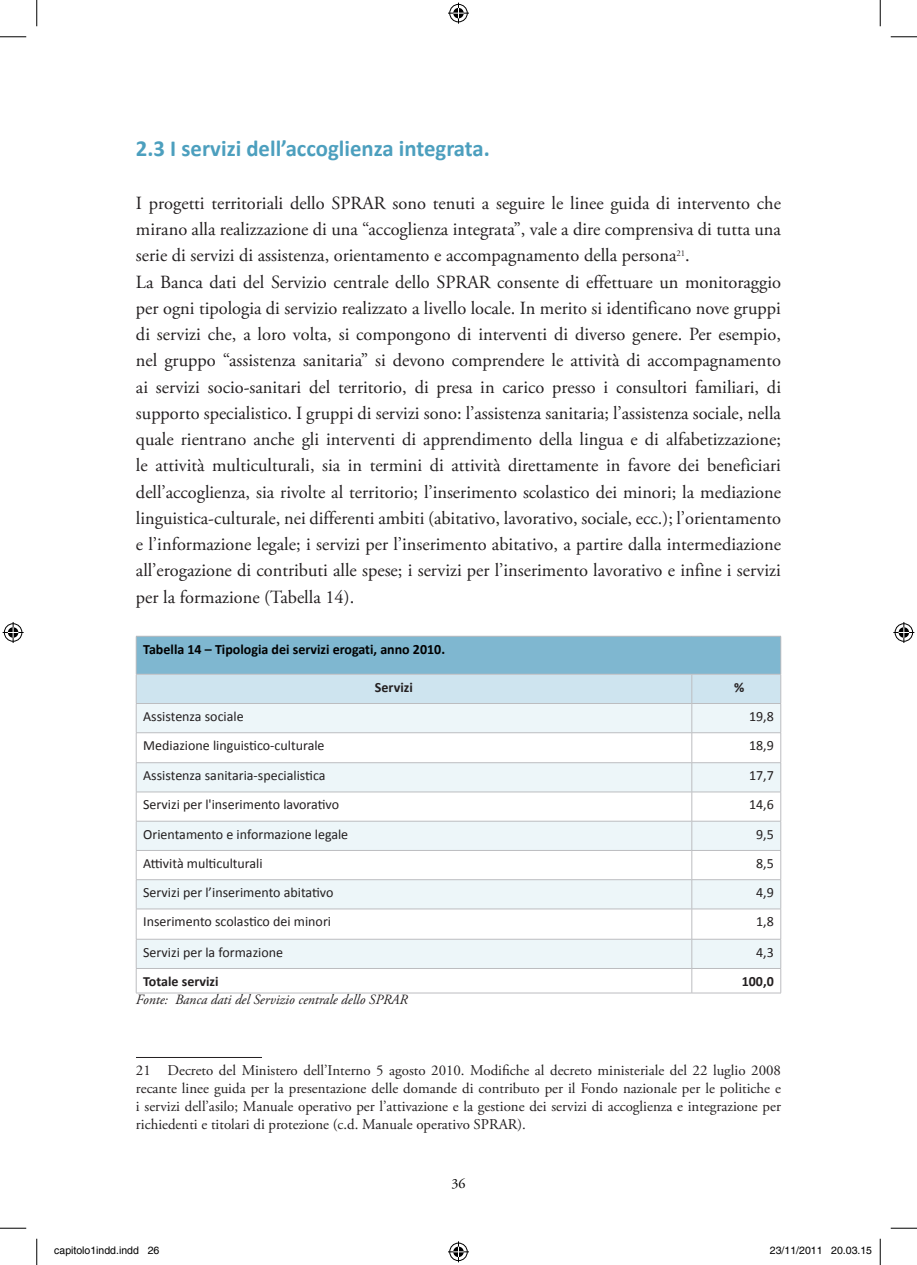
<style>
.page{position:relative;width:917px;height:1265px;background:#fff}
.page>*{position:absolute;margin:0;border:0;box-sizing:border-box;transform-origin:0 0}
.Paragraph_Style_2{font:700 22.93px "Calibri";color:#4c9fbe}
.Paragraph_Style_2-2{font:18.55px/26.2px "Adobe Garamond Pro";color:#231f20;text-align:justify}
.note{font:14.88px/17.8px "Adobe Garamond Pro";color:#231f20;text-align:justify}
.Paragraph_Style_2-3{font:700 14.17px "Calibri";color:#000}
.Paragraph_Style_2-4{font:italic 14.17px "Adobe Garamond Pro";color:#231f20}
.TABELLE{font:14.17px "Calibri";color:#231f20}
.TABELLE-2{font:700 14.17px "Calibri";color:#231f20}
.t1{font:14px "Calibri";color:#231f20}
.t2{font:700 14px "Calibri";color:#231f20}
.t3{font:14px "Adobe Garamond Pro";color:#000}
.t4{font:10.5px "Helvetica";color:#000}
</style>
<div class="page">
<div style="left:136px;top:636px;width:645px;height:38px;background:#7fb7d0"></div>
<svg style="left:137px;top:733px;width:643px;height:234px;fill:#edf6f9"></svg>
<hr style="left:136px;top:635px;width:556px;height:1px;background:#bcbdc0">
<hr style="left:136px;top:636px;width:1px;height:38px;background:#bcbdc0">
<hr style="left:692px;top:635px;width:89px;height:1px;background:#bcbdc0">
<hr style="left:780px;top:636px;width:1px;height:38px;background:#bcbdc0">
<hr style="left:136px;top:673px;width:556px;height:1px;background:#bcbdc0">
<hr style="left:692px;top:673px;width:89px;height:1px;background:#bcbdc0">
<svg style="left:136px;top:674px;width:645px;height:58px"></svg>
<hr style="left:136px;top:732px;width:556px;height:1px;background:#bcbdc0">
<hr style="left:136px;top:732px;width:1px;height:30px;background:#bcbdc0">
<hr style="left:692px;top:732px;width:89px;height:1px;background:#bcbdc0">
<hr style="left:691px;top:732px;width:1px;height:30px;background:#bcbdc0">
<hr style="left:780px;top:732px;width:1px;height:30px;background:#bcbdc0">
<hr style="left:136px;top:762px;width:556px;height:1px;background:#bcbdc0">
<hr style="left:692px;top:762px;width:89px;height:1px;background:#bcbdc0">
<hr style="left:136px;top:791px;width:556px;height:1px;background:#bcbdc0">
<hr style="left:692px;top:791px;width:89px;height:1px;background:#bcbdc0">
<hr style="left:136px;top:820px;width:556px;height:1px;background:#bcbdc0">
<hr style="left:692px;top:820px;width:89px;height:1px;background:#bcbdc0">
<hr style="left:136px;top:850px;width:556px;height:1px;background:#bcbdc0">
<hr style="left:692px;top:850px;width:89px;height:1px;background:#bcbdc0">
<hr style="left:136px;top:879px;width:556px;height:1px;background:#bcbdc0">
<svg style="left:136px;top:763px;width:1px;height:145px"></svg>
<hr style="left:692px;top:879px;width:89px;height:1px;background:#bcbdc0">
<svg style="left:691px;top:762px;width:1px;height:146px"></svg>
<svg style="left:780px;top:763px;width:1px;height:145px"></svg>
<hr style="left:136px;top:908px;width:556px;height:1px;background:#bcbdc0">
<hr style="left:136px;top:908px;width:1px;height:30px;background:#bcbdc0">
<hr style="left:692px;top:908px;width:89px;height:1px;background:#bcbdc0">
<hr style="left:691px;top:908px;width:1px;height:30px;background:#bcbdc0">
<hr style="left:780px;top:908px;width:1px;height:30px;background:#bcbdc0">
<hr style="left:136px;top:938px;width:556px;height:1px;background:#bcbdc0">
<hr style="left:692px;top:938px;width:89px;height:1px;background:#bcbdc0">
<hr style="left:136px;top:967px;width:556px;height:1px;background:#bcbdc0">
<svg style="left:136px;top:939px;width:1px;height:53px"></svg>
<hr style="left:692px;top:967px;width:89px;height:1px;background:#bcbdc0">
<svg style="left:691px;top:939px;width:1px;height:53px"></svg>
<svg style="left:780px;top:939px;width:1px;height:53px"></svg>
<hr style="left:136px;top:992px;width:556px;height:1px;background:#bcbdc0">
<hr style="left:692px;top:992px;width:89px;height:1px;background:#bcbdc0">
<hr style="left:136px;top:1056px;width:126px;height:1px;background:#231f20">
<svg style="left:0;top:36px;width:26px;height:1px"></svg>
<svg style="left:891px;top:36px;width:26px;height:1px"></svg>
<svg style="left:0;top:1227px;width:26px;height:1px"></svg>
<svg style="left:891px;top:1227px;width:26px;height:1px"></svg>
<svg style="left:36px;top:0;width:1px;height:26px"></svg>
<svg style="left:36px;top:1238px;width:1px;height:26px"></svg>
<svg style="left:880px;top:0;width:1px;height:26px"></svg>
<svg style="left:880px;top:1238px;width:1px;height:26px"></svg>
<svg style="left:448px;top:3px;width:21px;height:21px"></svg>
<svg style="left:448px;top:1241px;width:21px;height:20px"></svg>
<svg style="left:3px;top:622px;width:21px;height:21px"></svg>
<svg style="left:893px;top:622px;width:21px;height:21px"></svg>
<p class="Paragraph_Style_2" style="left:136px;top:134px;width:355px">2.3 I servizi dell’accoglienza integrata.</p>
<p class="Paragraph_Style_2-2" style="left:136px;top:190px;width:646px">I progetti territoriali dello SPRAR sono tenuti a seguire le linee guida di intervento che mirano alla realizzazione di una “accoglienza integrata”, vale a dire comprensiva di tutta una serie di servizi di assistenza, orientamento e accompagnamento della persona<sup>21</sup>.</p>
<p class="Paragraph_Style_2-2" style="left:136px;top:269px;width:646px">La Banca dati del Servizio centrale dello SPRAR consente di effettuare un monitoraggio per ogni tipologia di servizio realizzato a livello locale. In merito si identificano nove gruppi di servizi che, a loro volta, si compongono di interventi di diverso genere. Per esempio, nel gruppo “assistenza sanitaria” si devono comprendere le attività di accompagnamento ai servizi socio-sanitari del territorio, di presa in carico presso i consultori familiari, di supporto specialistico. I gruppi di servizi sono: l’assistenza sanitaria; l’assistenza sociale, nella quale rientrano anche gli interventi di apprendimento della lingua e di alfabetizzazione; le attività multiculturali, sia in termini di attività direttamente in favore dei beneficiari dell’accoglienza, sia rivolte al territorio; l’inserimento scolastico dei minori; la mediazione linguistica-culturale, nei differenti ambiti (abitativo, lavorativo, sociale, ecc.); l’orientamento e l’informazione legale; i servizi per l’inserimento abitativo, a partire dalla intermediazione all’erogazione di contributi alle spese; i servizi per l’inserimento lavorativo e infine i servizi per la formazione (Tabella 14).</p>
<p class="Paragraph_Style_2-3" style="left:143px;top:640px;width:303px">Tabella 14 – Tipologia dei servizi erogati, anno 2010.</p>
<p class="TABELLE-2" style="left:375px;top:678px;width:39px">Servizi</p>
<p class="TABELLE-2" style="left:734px;top:678px;width:12px">%</p>
<p class="t1" style="left:143px;top:707px;width:102px">Assistenza sociale</p>
<p class="TABELLE" style="left:749px;top:707px;width:26px">19,8</p>
<p class="t1" style="left:143px;top:736px;width:183px">Mediazione linguistico-culturale</p>
<p class="TABELLE" style="left:749px;top:736px;width:26px">18,9</p>
<p class="t1" style="left:143px;top:766px;width:184px">Assistenza sanitaria-specialistica</p>
<p class="TABELLE" style="left:749px;top:766px;width:26px">17,7</p>
<p class="t1" style="left:143px;top:796px;width:197px">Servizi per l'inserimento lavorativo</p>
<p class="TABELLE" style="left:749px;top:795px;width:26px">14,6</p>
<p class="t1" style="left:143px;top:825px;width:207px">Orientamento e informazione legale</p>
<p class="TABELLE" style="left:756px;top:825px;width:19px">9,5</p>
<p class="t1" style="left:143px;top:854px;width:121px">Attività multiculturali</p>
<p class="TABELLE" style="left:756px;top:854px;width:19px">8,5</p>
<p class="t1" style="left:143px;top:883px;width:192px">Servizi per l’inserimento abitativo</p>
<p class="TABELLE" style="left:756px;top:883px;width:19px">4,9</p>
<p class="t1" style="left:143px;top:912px;width:189px">Inserimento scolastico dei minori</p>
<p class="TABELLE" style="left:756px;top:912px;width:19px">1,8</p>
<p class="t1" style="left:143px;top:943px;width:141px">Servizi per la formazione</p>
<p class="TABELLE" style="left:756px;top:943px;width:19px">4,3</p>
<p class="t2" style="left:143px;top:972px;width:77px">Totale servizi</p>
<p class="TABELLE-2" style="left:742px;top:972px;width:34px">100,0</p>
<p class="Paragraph_Style_2-4" style="left:136px;top:990px;width:273px">Fonte: Banca dati del Servizio centrale dello SPRAR</p>
<p class="note" style="left:136px;top:1061px;width:646px">21 Decreto del Ministero dell’Interno 5 agosto 2010. Modifiche al decreto ministeriale del 22 luglio 2008 recante linee guida per la presentazione delle domande di contributo per il Fondo nazionale per le politiche e i servizi dell’asilo; Manuale operativo per l’attivazione e la gestione dei servizi di accoglienza e integrazione per richiedenti e titolari di protezione (c.d. Manuale operativo SPRAR).</p>
<p class="t3" style="left:451px;top:1175px;width:15px">36</p>
<p class="t4" style="left:54px;top:1244px;width:107px">capitolo1indd.indd 26</p>
<p class="t4" style="left:770px;top:1244px;width:104px">23/11/2011 20.03.15</p>
</div>
